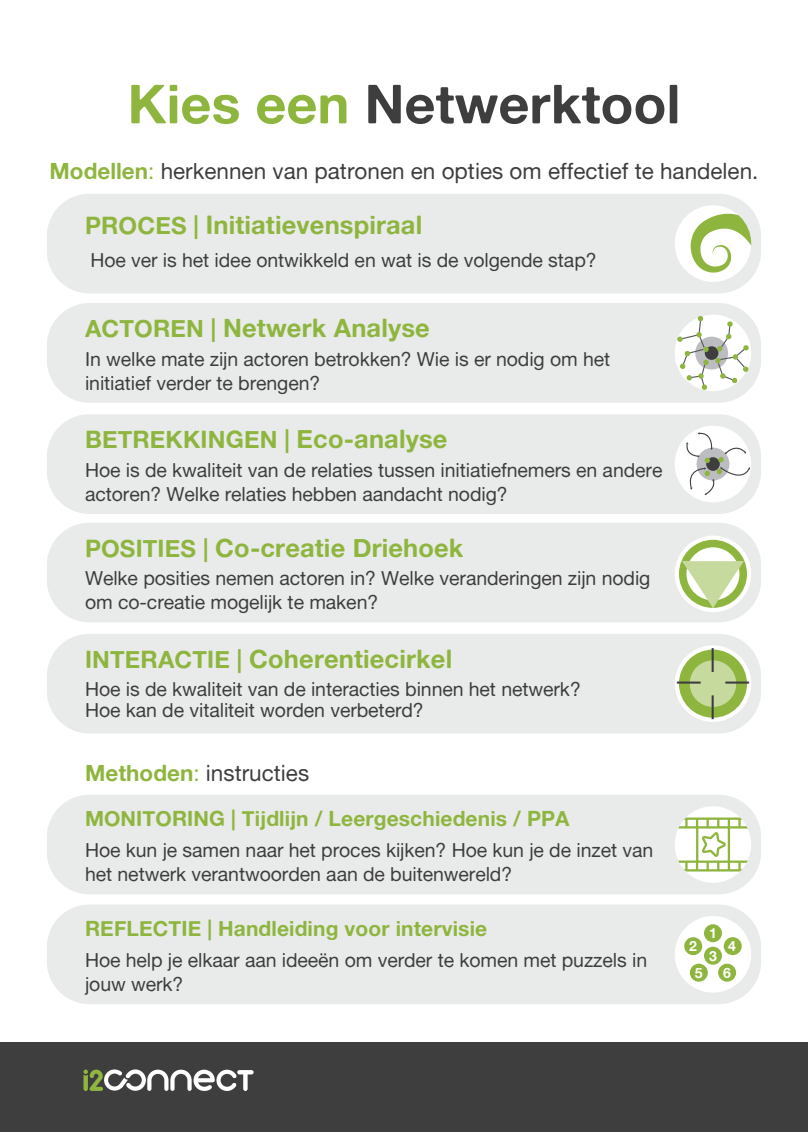
<style>
.page{position:relative;width:808px;height:1132px;background:#fff}
.page>*{position:absolute;margin:0;border:0;box-sizing:border-box;transform-origin:0 0}
.t1{font:54px "Alte Haas Grotesk Bold";color:#3e3e3f}
.t2{font:25.5px "Alte Haas Grotesk Bold";letter-spacing:.005em;color:#8eb63e}
.t3{font:24px "Alte Haas Grotesk Bold";letter-spacing:.005em;color:#8eb63e}
.t4{font:22.5px "Alte Haas Grotesk";color:#3e3e3f}
.t5{font:21px "Alte Haas Grotesk Bold";letter-spacing:.005em;color:#8eb63e}
.t6{font:19.5px/24px "Alte Haas Grotesk";letter-spacing:-.005em;color:#3e3e3f}
.t7{font:14.1px/22.5px "Alte Haas Grotesk Bold";color:#fff}
.s1{color:#8eb63e}
.s2{font-family:"Alte Haas Grotesk Bold";color:#8eb63e}
.s3{font-size:24px}
.s4{font-size:25.5px}
</style>
<div class="page">
<div style="left:47px;top:303px;width:714px;height:99px;background:#e9eaea;border-radius:43px"></div>
<div style="left:675px;top:314px;width:76px;height:77px;background:#fff;border-radius:50%"></div>
<div style="left:47px;top:194px;width:714px;height:99px;background:#e9eaea;border-radius:43px"></div>
<div style="left:47px;top:414px;width:714px;height:99px;background:#e9eaea;border-radius:43px"></div>
<div style="left:47px;top:522px;width:714px;height:100px;background:#e9eaea;border-radius:43px"></div>
<div style="left:47px;top:633px;width:714px;height:100px;background:#e9eaea;border-radius:43px"></div>
<div style="left:47px;top:794px;width:714px;height:100px;background:#e9eaea;border-radius:43px"></div>
<div style="left:47px;top:904px;width:714px;height:99px;background:#e9eaea;border-radius:43px"></div>
<div style="left:675px;top:205px;width:76px;height:77px;background:#fff;border-radius:50%"></div>
<div style="left:675px;top:425px;width:76px;height:77px;background:#fff;border-radius:50%"></div>
<div style="left:675px;top:535px;width:76px;height:77px;background:#fff;border-radius:50%"></div>
<div style="left:675px;top:645px;width:76px;height:76px;background:#fff;border-radius:50%"></div>
<div style="left:675px;top:806px;width:76px;height:76px;background:#fff;border-radius:50%"></div>
<div style="left:675px;top:915px;width:76px;height:77px;background:#fff;border-radius:50%"></div>
<svg style="left:690px;top:214px;width:61px;height:59px"></svg>
<div style="left:704px;top:923px;width:18px;height:18px;background:#8eb63e;border-radius:50%"></div>
<div style="left:704px;top:946px;width:18px;height:18px;background:#8eb63e;border-radius:50%"></div>
<div style="left:684px;top:936px;width:18px;height:18px;background:#8eb63e;border-radius:50%"></div>
<div style="left:724px;top:936px;width:18px;height:18px;background:#8eb63e;border-radius:50%"></div>
<div style="left:690px;top:963px;width:18px;height:18px;background:#8eb63e;border-radius:50%"></div>
<div style="left:718px;top:963px;width:18px;height:18px;background:#8eb63e;border-radius:50%"></div>
<svg style="left:675px;top:817px;width:76px;height:54px"></svg>
<svg style="left:679px;top:539px;width:68px;height:68px"></svg>
<svg style="left:679px;top:649px;width:68px;height:68px"></svg>
<div style="left:690px;top:660px;width:46px;height:46px;background:#c6da9e;border-radius:50%"></div>
<hr style="left:712px;top:648px;width:2px;height:23px;background:#3e3e3f">
<hr style="left:712px;top:695px;width:2px;height:24px;background:#3e3e3f">
<hr style="left:677px;top:681px;width:24px;height:2px;background:#3e3e3f">
<hr style="left:725px;top:681px;width:24px;height:2px;background:#3e3e3f">
<div style="left:695px;top:336px;width:33px;height:33px;background:#bcbdc0;border-radius:50%"></div>
<div style="left:705px;top:346px;width:13px;height:14px;background:#3e3e3f;border-radius:50%"></div>
<svg style="left:715px;top:321px;width:34px;height:62px"></svg>
<svg style="left:677px;top:316px;width:32px;height:74px"></svg>
<svg style="left:685px;top:432px;width:66px;height:64px"></svg>
<div style="left:0;top:1041px;width:808px;height:90px;background:#3e3e3f"></div>
<svg style="left:83px;top:1069px;width:171px;height:22px"></svg>
<h1 class="t1" style="left:128px;top:71px;width:554px"><span class="s1">Kies een</span> Netwerktool</h1>
<p class="t4" style="left:50px;top:158px;width:710px"><span class="s2">Modellen</span><span class="s1">:</span> herkennen van patronen en opties om effectief te handelen.</p>
<h2 class="t2" style="left:85px;top:209px;width:339px"><span class="s3">PROCES |</span> Initiatievenspiraal</h2>
<p class="t6" style="left:90px;top:247px;width:508px">Hoe ver is het idee ontwikkeld en wat is de volgende stap?</p>
<h2 class="t2" style="left:85px;top:312px;width:346px"><span class="s3">ACTOREN |</span> Netwerk Analyse</h2>
<p class="t6" style="left:85px;top:346px;width:527px">In welke mate zijn actoren betrokken? Wie is er nodig om het initiatief verder te brengen?</p>
<p class="t3" style="left:85px;top:425px;width:364px">BETREKKINGEN | <span class="s4">Eco-analyse</span></p>
<p class="t6" style="left:85px;top:457px;width:579px">Hoe is de kwaliteit van de relaties tussen initiatiefnemers en andere actoren? Welke relaties hebben aandacht nodig?</p>
<h2 class="t2" style="left:85px;top:532px;width:380px"><span class="s3">POSITIES |</span> Co-creatie Driehoek</h2>
<p class="t6" style="left:85px;top:566px;width:567px">Welke posities nemen actoren in? Welke veranderingen zijn nodig om co-creatie mogelijk te maken?</p>
<h2 class="t2" style="left:85px;top:643px;width:369px"><span class="s3">INTERACTIE |</span> Coherentiecirkel</h2>
<p class="t6" style="left:85px;top:678px;width:497px;line-height:21px">Hoe is de kwaliteit van de interacties binnen het netwerk?<br>Hoe kan de vitaliteit worden verbeterd?</p>
<p class="t4" style="left:85px;top:759px;width:226px"><span class="s2">Methoden</span><span class="s1">:</span> instructies</p>
<p class="t5" style="left:85px;top:805px;width:486px">MONITORING | Tijdlijn / Leergeschiedenis / PPA</p>
<p class="t6" style="left:85px;top:837px;width:570px">Hoe kun je samen naar het proces kijken? Hoe kun je de inzet van het netwerk verantwoorden aan de buitenwereld?</p>
<p class="t5" style="left:85px;top:914px;width:404px">REFLECTIE | Handleiding voor intervisie</p>
<p class="t6" style="left:85px;top:947px;width:564px">Hoe help je elkaar aan ideeën om verder te komen met puzzels in jouw werk?</p>
<p class="t7" style="left:709px;top:921px;width:9px">1<br>3</p>
<p class="t7" style="left:689px;top:934px;width:9px">2</p>
<p class="t7" style="left:728px;top:934px;width:9px">4</p>
<p class="t7" style="left:695px;top:960px;width:9px">5</p>
<p class="t7" style="left:723px;top:960px;width:9px">6</p>
</div>
